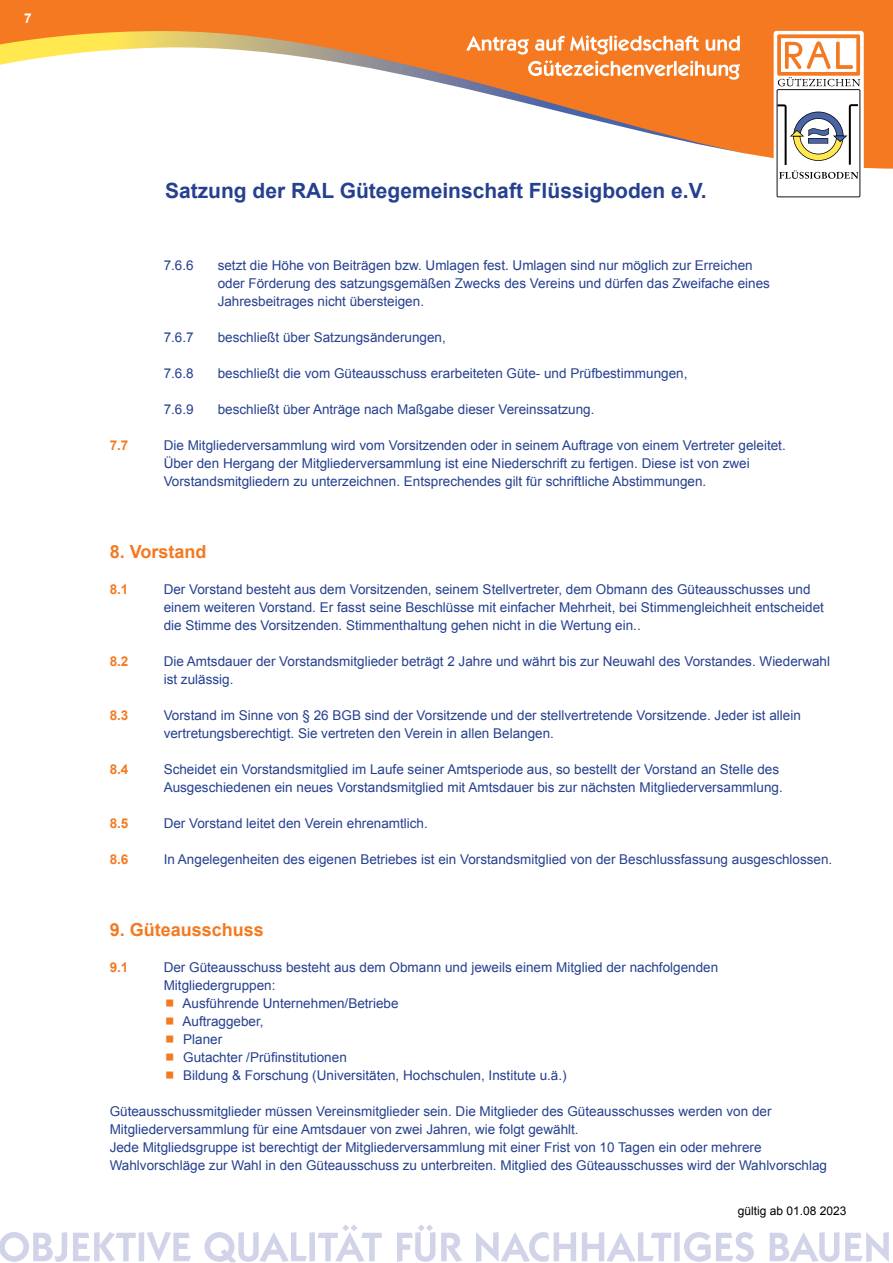
<style>
.page{position:relative;width:893px;height:1263px;background:#fff}
.page>*{position:absolute;margin:0;border:0;box-sizing:border-box;transform-origin:0 0}
.t1{font:700 21px "Arial";color:#25408f}
.t2{font:700 18px "Arial";color:#f47920}
.t3{font:13.5px/18px "Arial";color:#25408f}
.t4{font:700 13.5px "Arial";color:#f47920}
.t5{font:700 13.5px "Arial";color:#fff}
.t6{font:12px "Arial";color:#000}
</style>
<div class="page">
<div style="left:0;top:0;width:893px;height:186px;background:#f47920"></div>
<svg style="left:22px;top:31px;width:753px;height:10px"></svg>
<svg style="left:0;top:41px;width:893px;height:145px;fill:#fff"></svg>
<svg style="left:774px;top:31px;width:90px;height:170px;fill:#fff"></svg>
<svg style="left:777px;top:34px;width:83px;height:163px;background:#e0d3c8"></svg>
<svg style="left:466px;top:35px;width:274px;height:45px"></svg>
<svg style="left:0;top:1232px;width:67px;height:30px"></svg>
<svg style="left:73px;top:1232px;width:118px;height:30px"></svg>
<svg style="left:204px;top:1224px;width:178px;height:38px"></svg>
<svg style="left:397px;top:1224px;width:38px;height:38px"></svg>
<svg style="left:441px;top:1233px;width:21px;height:29px"></svg>
<svg style="left:476px;top:1232px;width:100px;height:30px"></svg>
<svg style="left:582px;top:1232px;width:172px;height:30px"></svg>
<svg style="left:770px;top:1232px;width:69px;height:30px"></svg>
<svg style="left:845px;top:1232px;width:44px;height:30px"></svg>
<p class="t5" style="left:24px;top:10px;width:9px">7</p>
<h1 class="t1" style="left:165px;top:177px;width:543px">Satzung der RAL Gütegemeinschaft Flüssigboden e.V.</h1>
<p class="t3" style="left:164px;top:256px;width:32px">7.6.6</p>
<p class="t3" style="left:218px;top:256px;width:554px">setzt die Höhe von Beiträgen bzw. Umlagen fest. Umlagen sind nur möglich zur Erreichen oder Förderung des satzungsgemäßen Zwecks des Vereins und dürfen das Zweifache eines<br>Jahresbeitrages nicht übersteigen.</p>
<p class="t3" style="left:164px;top:328px;width:32px">7.6.7</p>
<p class="t3" style="left:218px;top:328px;width:230px">beschließt über Satzungsänderungen,</p>
<p class="t3" style="left:164px;top:364px;width:32px">7.6.8</p>
<p class="t3" style="left:218px;top:364px;width:471px">beschließt die vom Güteausschuss erarbeiteten Güte- und Prüfbestimmungen,</p>
<p class="t3" style="left:164px;top:400px;width:32px">7.6.9</p>
<p class="t3" style="left:218px;top:400px;width:378px">beschließt über Anträge nach Maßgabe dieser Vereinssatzung.</p>
<p class="t4" style="left:110px;top:436px;width:20px">7.7</p>
<p class="t3" style="left:164px;top:436px;width:624px">Die Mitgliederversammlung wird vom Vorsitzenden oder in seinem Auftrage von einem Vertreter geleitet.<br>Über den Hergang der Mitgliederversammlung ist eine Niederschrift zu fertigen. Diese ist von zwei<br>Vorstandsmitgliedern zu unterzeichnen. Entsprechendes gilt für schriftliche Abstimmungen.</p>
<h2 class="t2" style="left:110px;top:540px;width:98px">8. Vorstand</h2>
<p class="t4" style="left:110px;top:580px;width:20px">8.1</p>
<p class="t3" style="left:164px;top:580px;width:662px">Der Vorstand besteht aus dem Vorsitzenden, seinem Stellvertreter, dem Obmann des Güteausschusses und einem weiteren Vorstand. Er fasst seine Beschlüsse mit einfacher Mehrheit, bei Stimmengleichheit entscheidet die Stimme des Vorsitzenden. Stimmenthaltung gehen nicht in die Wertung ein..</p>
<p class="t4" style="left:110px;top:652px;width:20px">8.2</p>
<p class="t3" style="left:164px;top:652px;width:668px">Die Amtsdauer der Vorstandsmitglieder beträgt 2 Jahre und währt bis zur Neuwahl des Vorstandes. Wiederwahl ist zulässig.</p>
<p class="t4" style="left:110px;top:706px;width:20px">8.3</p>
<p class="t3" style="left:164px;top:706px;width:639px">Vorstand im Sinne von § 26 BGB sind der Vorsitzende und der stellvertretende Vorsitzende. Jeder ist allein vertretungsberechtigt. Sie vertreten den Verein in allen Belangen.</p>
<p class="t4" style="left:110px;top:760px;width:20px">8.4</p>
<p class="t3" style="left:164px;top:760px;width:621px">Scheidet ein Vorstandsmitglied im Laufe seiner Amtsperiode aus, so bestellt der Vorstand an Stelle des<br>Ausgeschiedenen ein neues Vorstandsmitglied mit Amtsdauer bis zur nächsten Mitgliederversammlung.</p>
<p class="t4" style="left:110px;top:814px;width:20px">8.5</p>
<p class="t3" style="left:164px;top:814px;width:266px">Der Vorstand leitet den Verein ehrenamtlich.</p>
<p class="t4" style="left:110px;top:850px;width:20px">8.6</p>
<p class="t3" style="left:164px;top:850px;width:670px">In Angelegenheiten des eigenen Betriebes ist ein Vorstandsmitglied von der Beschlussfassung ausgeschlossen.</p>
<h2 class="t2" style="left:110px;top:918px;width:156px">9. Güteausschuss</h2>
<p class="t4" style="left:110px;top:958px;width:20px">9.1</p>
<p class="t3" style="left:164px;top:958px;width:556px">Der Güteausschuss besteht aus dem Obmann und jeweils einem Mitglied der nachfolgenden</p>
<p class="t3" style="left:164px;top:976px;width:113px">Mitgliedergruppen:</p>
<p class="t3" style="left:182px;top:994px;width:218px">Ausführende Unternehmen/Betriebe</p>
<p class="t3" style="left:182px;top:1012px;width:83px">Auftraggeber,</p>
<p class="t3" style="left:183px;top:1030px;width:41px">Planer</p>
<p class="t3" style="left:183px;top:1048px;width:165px">Gutachter /Prüfinstitutionen</p>
<p class="t3" style="left:183px;top:1066px;width:385px">Bildung &amp; Forschung (Universitäten, Hochschulen, Institute u.ä.)</p>
<p class="t3" style="left:110px;top:1102px;width:719px">Güteausschussmitglieder müssen Vereinsmitglieder sein. Die Mitglieder des Güteausschusses werden von der Mitgliederversammlung für eine Amtsdauer von zwei Jahren, wie folgt gewählt.<br>Jede Mitgliedsgruppe ist berechtigt der Mitgliederversammlung mit einer Frist von 10 Tagen ein oder mehrere Wahlvorschläge zur Wahl in den Güteausschuss zu unterbreiten. Mitglied des Güteausschusses wird der Wahlvorschlag</p>
<p class="t6" style="left:738px;top:1203px;width:110px">gültig ab 01.08 2023</p>
</div>
